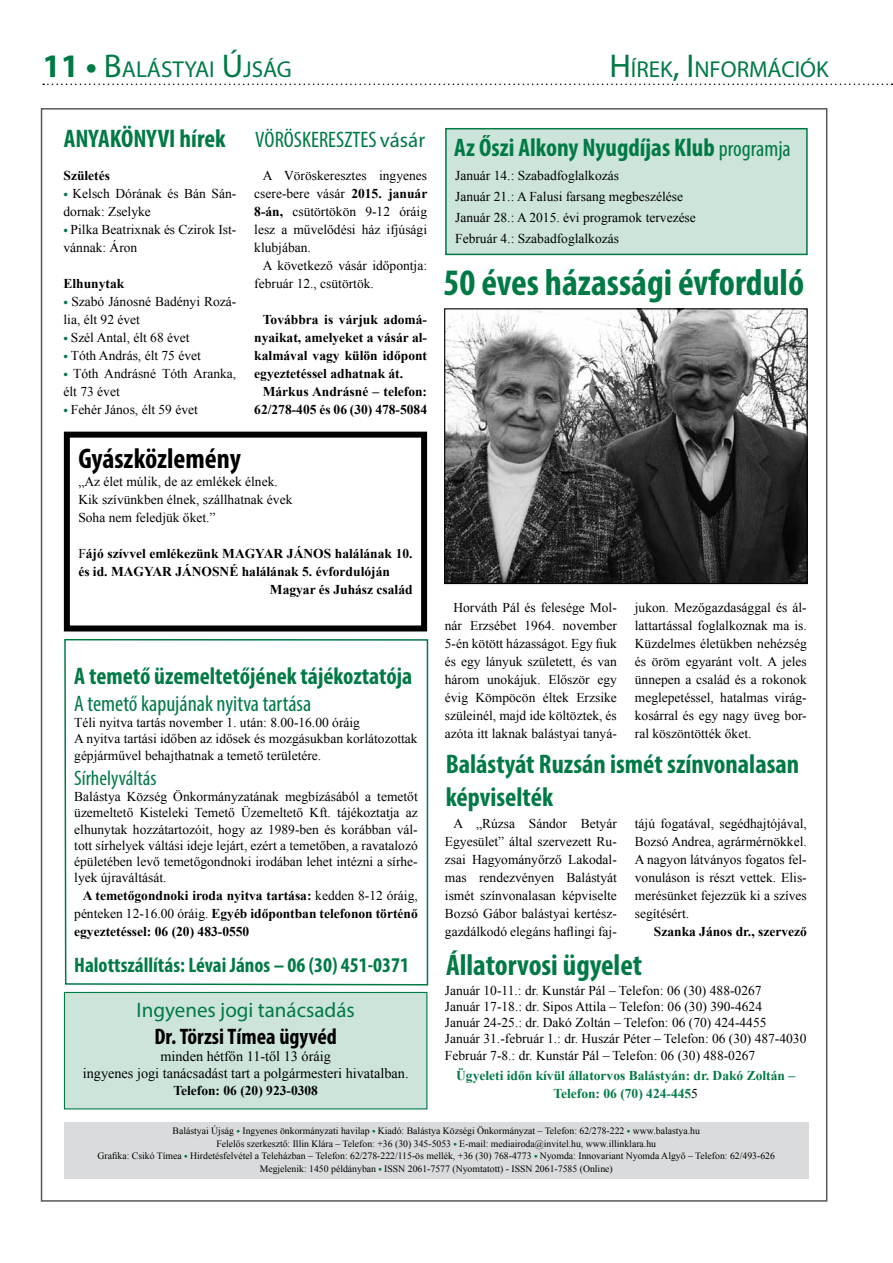
<style>
.page{position:relative;width:893px;height:1263px;background:#fff}
.page>*{position:absolute;margin:0;border:0;box-sizing:border-box;transform-origin:0 0}
.t1{font:700 condensed 37.5px "Myriad Pro";color:#007a45}
.t2{font:700 condensed 30px "Myriad Pro";color:#007a45}
.t3{font:700 condensed 28.5px "Myriad Pro";color:#000}
.t4{font:700 condensed 27px/32.4px "Myriad Pro";color:#007a45}
.t5{font:700 condensed 25.5px "Myriad Pro";color:#007a45}
.t6{font:700 condensed 24px "Myriad Pro";color:#007a45}
.t7{font:23.1px "Myriad Pro";color:#007a45}
.t8{font:condensed 22.5px "Myriad Pro";color:#007a45}
.t9{font:700 condensed 22.5px "Myriad Pro";color:#000}
.t10{font:700 condensed 21px "Myriad Pro";color:#007a45}
.t11{font:21px "Myriad Pro";color:#007a45}
.t12{font:condensed 21px "Myriad Pro";color:#007a45}
.t13{font:14.25px/17.1px "Times New Roman";color:#000;text-align:center}
.t14{font:13.5px/18px "Times New Roman";color:#000}
.t15{font:700 13.5px/18px "Times New Roman";color:#000;text-align:justify}
.t16{font:700 13.5px/18px "Times New Roman";color:#007a45;text-align:center}
.t17{font:9.75px/12.6px "Times New Roman";color:#000;text-align:center}
.s1{font-weight:700;font-size:33px}
.s2{font-size:33px}
.s3{font-family:"Myriad Pro";font-weight:700;color:#007a45}
.s4{font-stretch:normal;font-size:21px}
.s5{font-weight:700}
.s6{font-weight:400}
.s7{font-weight:400;font-size:22.5px}
.s8{font-weight:400;color:#000}
.s9{font-family:"Myriad Pro";font-weight:700;font-size:10.5px;color:#007a45}
</style>
<div class="page">
<svg style="left:43px;top:84px;width:850px;height:1px"></svg>
<div style="left:446px;top:129px;width:361px;height:125px;background:#cce4da"></div>
<div style="left:445px;top:128px;width:363px;height:127px;border:2px solid #007a45"></div>
<div style="left:64px;top:1122px;width:744px;height:57px;background:#dadbdc"></div>
<div style="left:64px;top:432px;width:363px;height:199px;border:6px solid #000"></div>
<svg style="left:64px;top:638px;width:365px;height:348px"></svg>
<div style="left:64px;top:992px;width:363px;height:117px;background:#cce4da"></div>
<div style="left:64px;top:992px;width:363px;height:117px;border:1px solid #007a45"></div>
<img style="left:446px;top:310px;width:360px;height:272px">
<div style="left:444px;top:308px;width:364px;height:276px;border:1px solid #000"></div>
<h3 class="t7" style="left:43px;top:55px;width:251px"><span class="s1">11 •</span> <span class="s2">B</span>ALÁSTYAI <span class="s2">Ú</span>JSÁG</h3>
<h3 class="t7" style="left:609px;top:55px;width:221px"><span class="s2">H</span> ÍREK<span class="s2">, I</span> NFORMÁCIÓK</h3>
<h3 class="t5" style="left:64px;top:122px;width:163px">ANYAKÖNYVI hírek</h3>
<p class="t15" style="left:64px;top:166px;width:48px">Születés</p>
<p class="t14" style="left:64px;top:184px;width:174px"><span class="s3">•</span> Kelsch Dórának és Bán Sán&shy;dornak: Zselyke</p>
<p class="t14" style="left:64px;top:220px;width:174px"><span class="s3">•</span> Pilka Beatrixnak és Czirok Ist&shy;vánnak: Áron</p>
<p class="t15" style="left:64px;top:274px;width:62px">Elhunytak</p>
<p class="t14" style="left:64px;top:292px;width:174px"><span class="s3">•</span> Szabó Jánosné Badényi Rozá&shy;lia, élt 92 évet</p>
<p class="t14" style="left:64px;top:328px;width:128px"><span class="s3">•</span> Szél Antal, élt 68 évet</p>
<p class="t14" style="left:64px;top:346px;width:139px"><span class="s3">•</span> Tóth András, élt 75 évet</p>
<p class="t14" style="left:64px;top:364px;width:174px"><span class="s3">•</span> Tóth Andrásné Tóth Aranka, élt 73 évet</p>
<p class="t14" style="left:64px;top:400px;width:136px"><span class="s3">•</span> Fehér János, élt 59 évet</p>
<h3 class="t8" style="left:255px;top:126px;width:171px">VÖRÖSKERESZTES <span class="s4">vásár</span></h3>
<p class="t14" style="left:254px;top:166px;width:175px;text-align:justify;text-indent:9px">A Vöröskeresztes ingyenes csere-bere vásár <span class="s5">2015. január 8-án,</span> csütörtökön 9-12 óráig lesz a művelődési ház ifjúsági klubjában.</p>
<p class="t14" style="left:254px;top:256px;width:174px;text-indent:9px">A következő vásár időpontja: február 12., csütörtök.</p>
<p class="t15" style="left:254px;top:310px;width:174px;text-indent:9px">Továbbra is várjuk adomá&shy;nyaikat, amelyeket a vásár al&shy;kalmával vagy külön időpont egyeztetéssel adhatnak át.</p>
<p class="t15" style="left:254px;top:382px;width:174px;text-align:right">Márkus Andrásné – telefon:<br>62/278-405 és 06 (30) 478-5084</p>
<h3 class="t3" style="left:78px;top:440px;width:164px">Gyászközlemény</h3>
<p class="t14" style="left:78px;top:472px;width:216px">„Az élet múlik, de az emlékek élnek.<br>Kik szívünkben élnek, szállhatnak évek<br>Soha nem feledjük őket.”</p>
<p class="t15" style="left:78px;top:544px;width:336px"><span class="s6">F</span>ájó szívvel emlékezünk MAGYAR JÁNOS halálának 10.</p>
<p class="t15" style="left:78px;top:562px;width:313px">és id. MAGYAR JÁNOSNÉ halálának 5. évfordulóján</p>
<p class="t15" style="left:270px;top:580px;width:144px">Magyar és Juhász család</p>
<h3 class="t5" style="left:454px;top:131px;width:338px">Az Őszi Alkony Nyugdíjas Klub <span class="s7">programja</span></h3>
<p class="t14" style="left:455px;top:165px;width:242px;line-height:21px">Január 14.: Szabadfoglalkozás<br>Január 21.: A Falusi farsang megbeszélése Január 28.: A 2015. évi programok tervezése Február 4.: Szabadfoglalkozás</p>
<h1 class="t1" style="left:443px;top:259px;width:362px">50 éves házassági évforduló</h1>
<p class="t14" style="left:445px;top:598px;width:173px;text-align:justify;text-indent:9px">Horváth Pál és felesége Mol&shy;nár Erzsébet 1964. november 5-én kötött házasságot. Egy fiuk és egy lányuk született, és van három unokájuk. Először egy évig Kömpöcön éltek Erzsike szüleinél, majd ide költöztek, és azóta itt laknak balástyai tanyá-</p>
<p class="t14" style="left:635px;top:598px;width:173px;text-align:justify">jukon. Mezőgazdasággal és ál&shy;lattartással foglalkoznak ma is.<br>Küzdelmes életükben nehézség és öröm egyaránt volt. A jeles ünnepen a család és a rokonok meglepetéssel, hatalmas virág&shy;kosárral és egy nagy üveg bor&shy;ral köszöntötték őket.</p>
<h3 class="t6" style="left:74px;top:661px;width:340px">A temető üzemeltetőjének tájékoztatója</h3>
<h3 class="t8" style="left:74px;top:690px;width:239px">A temető kapujának nyitva tartása</h3>
<p class="t14" style="left:74px;top:714px;width:345px;line-height:16.2px">Téli nyitva tartás november 1. után: 8.00-16.00 óráig<br>A nyitva tartási időben az idősek és mozgásukban korlátozottak gépjárművel behajthatnak a temető területére.</p>
<h3 class="t12" style="left:74px;top:765px;width:84px">Sírhelyváltás</h3>
<p class="t14" style="left:74px;top:788px;width:345px;line-height:16.2px;text-align:justify">Balástya Község Önkormányzatának megbízásából a temetőt üzemeltető Kisteleki Temető Üzemeltető Kft. tájékoztatja az elhunytak hozzátartozóit, hogy az 1989-ben és korábban vál&shy;tott sírhelyek váltási ideje lejárt, ezért a temetőben, a ravatalozó épületében levő temetőgondnoki irodában lehet intézni a sírhe&shy;lyek újraváltását.</p>
<p class="t15" style="left:74px;top:886px;width:345px;text-indent:9px">A temetőgondnoki iroda nyitva tartása: <span class="s6">kedden 8-12 óráig, pénteken 12-16.00 óráig.</span> Egyéb időpontban telefonon történő egyeztetéssel: 06 (20) 483-0550</p>
<h3 class="t10" style="left:74px;top:952px;width:336px">Halottszállítás: Lévai János – 06 (30) 451-0371</h3>
<h3 class="t11" style="left:137px;top:997px;width:220px">Ingyenes jogi tanácsadás</h3>
<h3 class="t9" style="left:154px;top:1023px;width:184px">Dr. Törzsi Tímea ügyvéd</h3>
<p class="t13" style="left:83px;top:1048px;width:327px">minden hétfőn 11-től 13 óráig<br>ingyenes jogi tanácsadást tart a polgármesteri hivatalban.</p>
<p class="t15" style="left:173px;top:1081px;width:146px">Telefon: 06 (20) 923-0308</p>
<h3 class="t4" style="left:446px;top:747px;width:355px">Balástyát Ruzsán ismét színvonalasan képviselték</h3>
<p class="t14" style="left:445px;top:814px;width:173px;text-align:justify;text-indent:9px">A „Rúzsa Sándor Betyár Egyesület” által szervezett Ru&shy;zsai Hagyományőrző Lakodal&shy;mas rendezvényen Balástyát ismét színvonalasan képviselte Bozsó Gábor balástyai kertész&shy;gazdálkodó elegáns haflingi faj-</p>
<p class="t14" style="left:635px;top:814px;width:173px;text-align:justify">tájú fogatával, segédhajtójával, Bozsó Andrea, agrármérnökkel.<br>A nagyon látványos fogatos fel&shy;vonuláson is részt vettek. Elis&shy;merésünket fejezzük ki a szíves segítésért.</p>
<p class="t15" style="left:654px;top:922px;width:154px">Szanka János dr., szervező</p>
<h2 class="t2" style="left:446px;top:947px;width:198px">Állatorvosi ügyelet</h2>
<p class="t14" style="left:445px;top:982px;width:363px;line-height:16.2px">Január 10-11.: dr. Kunstár Pál – Telefon: 06 (30) 488-0267<br>Január 17-18.: dr. Sipos Attila – Telefon: 06 (30) 390-4624<br>Január 24-25.: dr. Dakó Zoltán – Telefon: 06 (70) 424-4455<br>Január 31.-február 1.: dr. Huszár Péter – Telefon: 06 (30) 487-4030<br>Február 7-8.: dr. Kunstár Pál – Telefon: 06 (30) 488-0267</p>
<p class="t16" style="left:456px;top:1066px;width:340px">Ügyeleti időn kívül állatorvos Balástyán: dr. Dakó Zoltán –<br>Telefon: 06 (70) 424-445<span class="s8">5</span></p>
<p class="t17" style="left:97px;top:1124px;width:679px">Balástyai Újság <span class="s9">•</span> Ingyenes önkormányzati havilap <span class="s9">•</span> Kiadó: Balástya Községi Önkormányzat – Telefon: 62/278-222 <span class="s9">•</span> www.balastya.hu<br>Felelős szerkesztő: Illin Klára – Telefon: +36 (30) 345-5053 <span class="s9">•</span> E-mail: mediairoda@invitel.hu, www.illinklara.hu<br>Grafika: Csikó Tímea <span class="s9">•</span> Hirdetésfelvétel a Teleházban – Telefon: 62/278-222/115-ös mellék, +36 (30) 768-4773 <span class="s9">•</span> Nyomda: Innovariant Nyomda Algyő – Telefon: 62/493-626<br>Megjelenik: 1450 példányban <span class="s9">•</span> ISSN 2061-7577 (Nyomtatott) - ISSN 2061-7585 (Online)</p>
</div>
